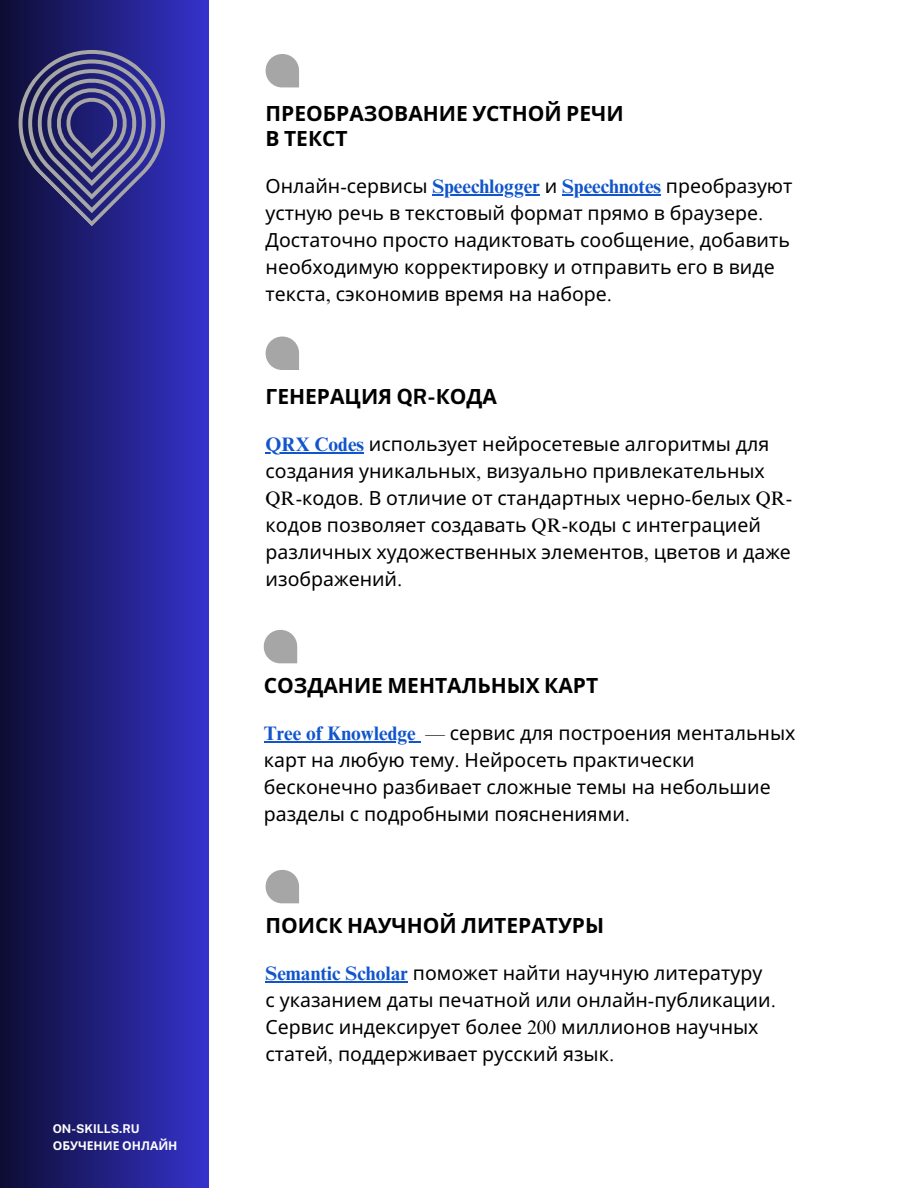
<style>
.page{position:relative;width:918px;height:1188px;background:#fff}
.page>*{position:absolute;margin:0;border:0;box-sizing:border-box;transform-origin:0 0}
.t1{font:700 21px/24.8px "Noto Sans";color:#000}
.t2{font:19.5px/27px "Noto Sans";color:#000001}
.t3{font:700 12.15px "Noto Sans";color:#fefefe}
.t4{font:700 12.15px "Public Sans";color:#fefefe}
.s1{font-family:"Times NRMT Pro"}
.s2{font-family:"Times NRMT Pro";font-weight:700;color:#15c}
.s3{font-family:"Public Sans"}
</style>
<div class="page">
<svg style="left:0;top:0;width:208px;height:1188px;background:#211f7f"></svg>
<svg style="left:266px;top:54px;width:33px;height:33px"></svg>
<svg style="left:266px;top:337px;width:33px;height:33px"></svg>
<hr style="left:266px;top:452px;width:98px;height:1px;background:#15c">
<hr style="left:432px;top:195px;width:108px;height:1px;background:#15c">
<hr style="left:562px;top:195px;width:99px;height:1px;background:#15c">
<svg style="left:264px;top:630px;width:33px;height:33px"></svg>
<hr style="left:264px;top:741px;width:152px;height:1px;background:#15c">
<svg style="left:266px;top:870px;width:33px;height:33px"></svg>
<hr style="left:266px;top:981px;width:142px;height:1px;background:#15c">
<svg style="left:0;top:20px;width:195px;height:207px;background:#383781"></svg>
<p class="t4" style="left:53px;top:1122px;width:88px">ON-SKILLS.RU</p>
<h1 class="t3" style="left:53px;top:1137px;width:126px">ОБУЧЕНИЕ ОНЛАЙН</h1>
<p class="t1" style="left:266px;top:100px;width:360px">ПРЕОБРАЗОВАНИЕ УСТНОЙ РЕЧИ<br>В ТЕКСТ</p>
<h2 class="t2" style="left:266px;top:172px;width:528px">Онлайн<span class="s1">-</span>сервисы <span class="s2">Speechlogger</span> и <span class="s2">Speechnotes</span> преобразуют</h2>
<h1 class="t2" style="left:266px;top:199px;width:526px">устную речь в текстовый формат прямо в браузере<span class="s1">.<br></span>Достаточно просто надиктовать сообщение<span class="s1">,</span> добавить необходимую корректировку и отправить его в виде текста<span class="s1">,</span> сэкономив время на наборе<span class="s1">.</span></h1>
<p class="t1" style="left:266px;top:383px;width:233px">ГЕНЕРАЦИЯ <span class="s3">QR-</span>КОДА</p>
<h1 class="t2" style="left:266px;top:430px;width:528px"><span class="s2">QRX Codes</span> использует нейросетевые алгоритмы для создания уникальных<span class="s1">,</span> визуально привлекательных <span class="s1">QR-</span>кодов<span class="s1">.</span> В отличие от стандартных черно<span class="s1">-</span>белых <span class="s1">QR&shy;</span>кодов позволяет создавать <span class="s1">QR-</span>коды с интеграцией различных художественных элементов<span class="s1">,</span> цветов и даже</h1>
<h2 class="t2" style="left:266px;top:565px;width:138px">изображений<span class="s1">.</span></h2>
<h2 class="t1" style="left:264px;top:672px;width:336px">СОЗДАНИЕ МЕНТАЛЬНЫХ КАРТ</h2>
<p class="t2" style="left:264px;top:719px;width:533px"><span class="s2">Tree of Knowledge</span> <span class="s1">—</span> сервис для построения ментальных карт на любую тему<span class="s1">.</span> Нейросеть практически бесконечно разбивает сложные темы на небольшие разделы с подробными пояснениями<span class="s1">.</span></p>
<h2 class="t1" style="left:266px;top:912px;width:340px">ПОИСК НАУЧНОЙ ЛИТЕРАТУРЫ</h2>
<p class="t2" style="left:266px;top:959px;width:512px"><span class="s2">Semantic Scholar</span> поможет найти научную литературу с указанием даты печатной или онлайн<span class="s1">-</span>публикации<span class="s1">.<br></span>Сервис индексирует более <span class="s1">200</span> миллионов научных статей<span class="s1">,</span> поддерживает русский язык<span class="s1">.</span></p>
</div>
